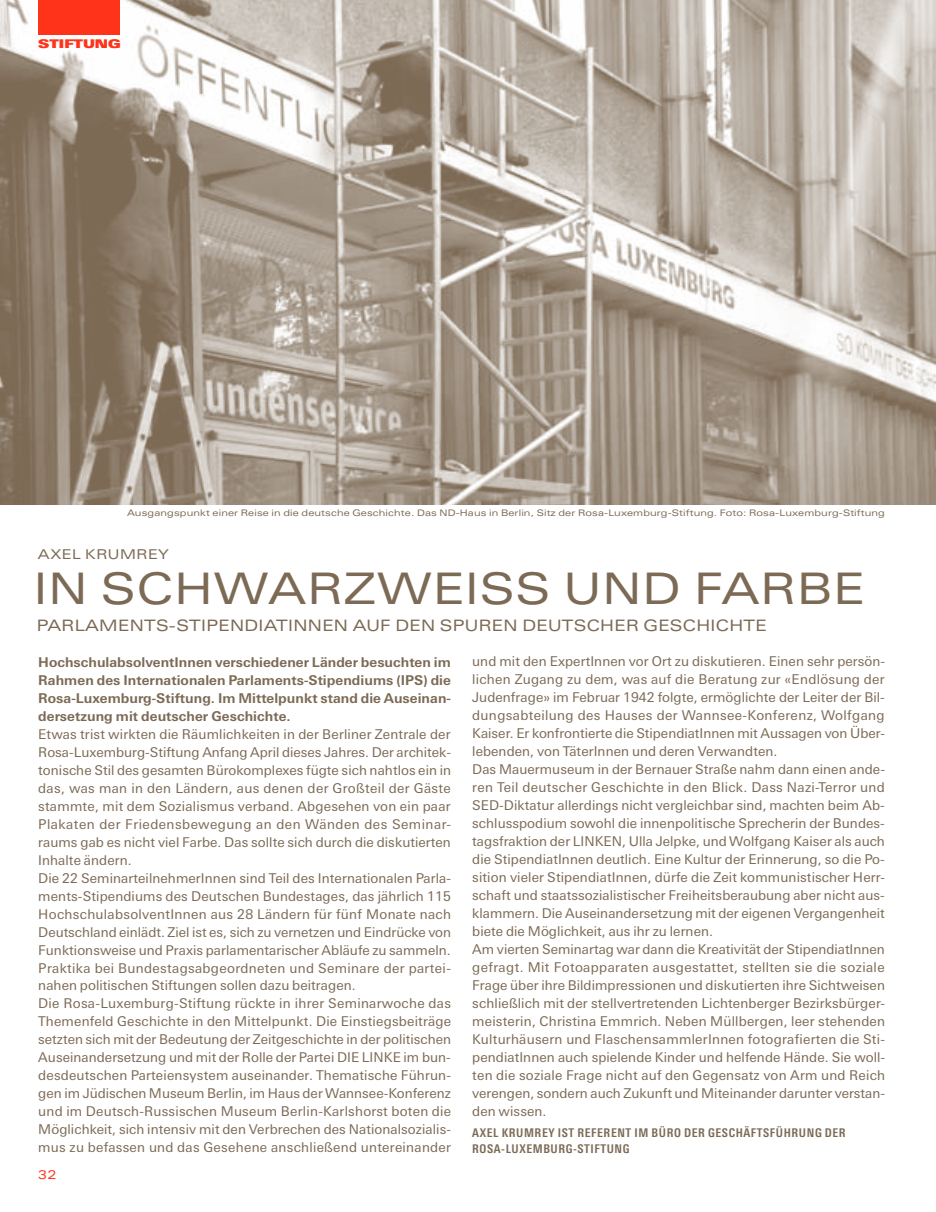
<style>
.page{position:relative;width:936px;height:1212px;background:#fff}
.page>*{position:absolute;margin:0;border:0;box-sizing:border-box;transform-origin:0 0}
.t1{font:43.5px "Linotype Univers Extd";letter-spacing:.025em;color:#7c6a55}
.t2{font:15.75px "Linotype Univers Extd";letter-spacing:.02em;color:#7c6a55}
.t3{font:13.5px/18px "Linotype Univers Basic";letter-spacing:.005em;color:#7c6a55}
.t4{font:700 13.5px/18px "Linotype Univers Basic";letter-spacing:.005em;color:#7c6a55;text-align:justify}
.t5{font:13.5px "Linotype Univers Extd";color:#7c6a55}
.t6{font:700 condensed 12px/15.8px "Linotype Univers";letter-spacing:.05em;color:#7c6a55}
.t7{font:12px "Linotype Univers Extd X Black";color:#ff3319}
.t8{font:12px "Linotype Univers Extd";color:#ff3319}
.t9{font:9px "Linotype Univers Extd";letter-spacing:.015em;color:#7c6a55}
</style>
<div class="page">
<img style="left:0;top:0;width:935px;height:504px">
<div style="left:39px;top:0;width:81px;height:34px;background:#ff3319"></div>
<p class="t7" style="left:38px;top:37px;width:84px">Stiftun g</p>
<p class="t9" style="left:127px;top:507px;width:759px">Ausgangspunkt einer Reise in die deutsche Geschichte. Das ND-Haus in Berlin, Sitz der Rosa-Luxemburg-Stiftung. Foto: Rosa-Luxemburg-Stiftung</p>
<p class="t5" style="left:38px;top:546px;width:12px">AXE</p>
<p class="t5" style="left:72px;top:546px;width:25px">L KRU</p>
<p class="t5" style="left:120px;top:546px;width:50px">MREY</p>
<h1 class="t1" style="left:34px;top:562px;width:108px">IN SCHWAR</h1>
<h1 class="t1" style="left:344px;top:562px;width:69px">ZWEISS</h1>
<h1 class="t1" style="left:563px;top:562px;width:38px">UND</h1>
<h1 class="t1" style="left:694px;top:562px;width:165px">FARBE</h1>
<p class="t2" style="left:37px;top:616px;width:95px">PAR LAMENTS</p>
<p class="t2" style="left:169px;top:616px;width:18px">-STI</p>
<p class="t2" style="left:206px;top:616px;width:25px">PENDIATINNEN</p>
<p class="t2" style="left:353px;top:616px;width:56px">AU F DEN</p>
<p class="t2" style="left:440px;top:616px;width:39px">SPUREN</p>
<p class="t2" style="left:522px;top:616px;width:14px">DEUTSCHER</p>
<p class="t2" style="left:643px;top:616px;width:28px">GESCHICHTE</p>
<p class="t4" style="left:38px;top:653px;width:414px">HochschulabsolventInnen verschiedener Länder besuchten im Rahmen des Internationalen Parlaments-Stipendiums (IPS) die Rosa-Luxemburg-Stiftung. Im Mittelpunkt stand die Auseinan&shy;dersetzung mit deutscher Geschichte.</p>
<p class="t3" style="left:38px;top:725px;width:414px">Etwas trist wirkten die Räumlichkeiten in der Berliner Zentrale der Rosa-Luxemburg-Stiftung Anfang April dieses Jahres. Der architek&shy;tonische Stil des gesamten Bürokomplexes fügte sich nahtlos ein in das, was man in den Ländern, aus denen der Großteil der Gäste stammte, mit dem Sozialismus verband. Abgesehen von ein paar Plakaten der Friedensbewegung an den Wänden des Seminar&shy;raums gab es nicht viel Farbe. Das sollte sich durch die diskutierten Inhalte ändern.<br>Die 22 SeminarteilnehmerInnen sind Teil des Internationalen Parla&shy;ments-Stipendiums des Deutschen Bundestages, das jährlich 115<br>HochschulabsolventInnen aus 28 Ländern für fünf Monate nach Deutschland einlädt. Ziel ist es, sich zu vernetzen und Eindrücke von Funktionsweise und Praxis parlamentarischer Abläufe zu sammeln.<br>Praktika bei Bundestagsabgeordneten und Seminare der partei&shy;nahen politischen Stiftungen sollen dazu beitragen.<br>Die Rosa-Luxemburg-Stiftung rückte in ihrer Seminarwoche das Themenfeld Geschichte in den Mittelpunkt. Die Einstiegsbeiträge setzten sich mit der Bedeutung der Zeitgeschichte in der politischen Auseinandersetzung und mit der Rolle der Partei DIE LINKE im bun&shy;desdeutschen Parteiensystem auseinander. Thematische Führun&shy;gen im Jüdischen Museum Berlin, im Haus der Wannsee-Konferenz und im Deutsch-Russischen Museum Berlin-Karlshorst boten die Möglichkeit, sich intensiv mit den Verbrechen des Nationalsozialis&shy;mus zu befassen und das Gesehene anschließend untereinander</p>
<p class="t8" style="left:38px;top:1168px;width:20px">32</p>
<p class="t3" style="left:472px;top:653px;width:414px">und mit den ExpertInnen vor Ort zu diskutieren. Einen sehr persön&shy;lichen Zugang zu dem, was auf die Beratung zur «Endlösung der Judenfrage» im Februar 1942 folgte, ermöglichte der Leiter der Bil&shy;dungsabteilung des Hauses der Wannsee-Konferenz, Wolfgang Kaiser. Er konfrontierte die StipendiatInnen mit Aussagen von Über&shy;lebenden, von TäterInnen und deren Verwandten.<br>Das Mauermuseum in der Bernauer Straße nahm dann einen ande&shy;ren Teil deutscher Geschichte in den Blick. Dass Nazi-Terror und SED-Diktatur allerdings nicht vergleichbar sind, machten beim Ab&shy;schlusspodium sowohl die innenpolitische Sprecherin der Bundes&shy;tagsfraktion der LINKEN, Ulla Jelpke, und Wolfgang Kaiser als auch die StipendiatInnen deutlich. Eine Kultur der Erinnerung, so die Po&shy;sition vieler StipendiatInnen, dürfe die Zeit kommunistischer Herr&shy;schaft und staatssozialistischer Freiheitsberaubung aber nicht aus&shy;klammern. Die Auseinandersetzung mit der eigenen Vergangenheit biete die Möglichkeit, aus ihr zu lernen.<br>Am vierten Seminartag war dann die Kreativität der StipendiatInnen gefragt. Mit Fotoapparaten ausgestattet, stellten sie die soziale Frage über ihre Bildimpressionen und diskutierten ihre Sichtweisen schließlich mit der stellvertretenden Lichtenberger Bezirksbürger&shy;meisterin, Christina Emmrich. Neben Müllbergen, leer stehenden Kulturhäusern und FlaschensammlerInnen fotografierten die Sti&shy;pendiatInnen auch spielende Kinder und helfende Hände. Sie woll&shy;ten die soziale Frage nicht auf den Gegensatz von Arm und Reich verengen, sondern auch Zukunft und Miteinander darunter verstan&shy;den wissen.</p>
<p class="t6" style="left:472px;top:1125px;width:375px">AXEL KRUMREY IST REFERENT IM BÜRO DER GESCHÄFTSFÜHRUNG DER<br>ROSA-LUXEMBURG-STIFTUNG</p>
</div>
